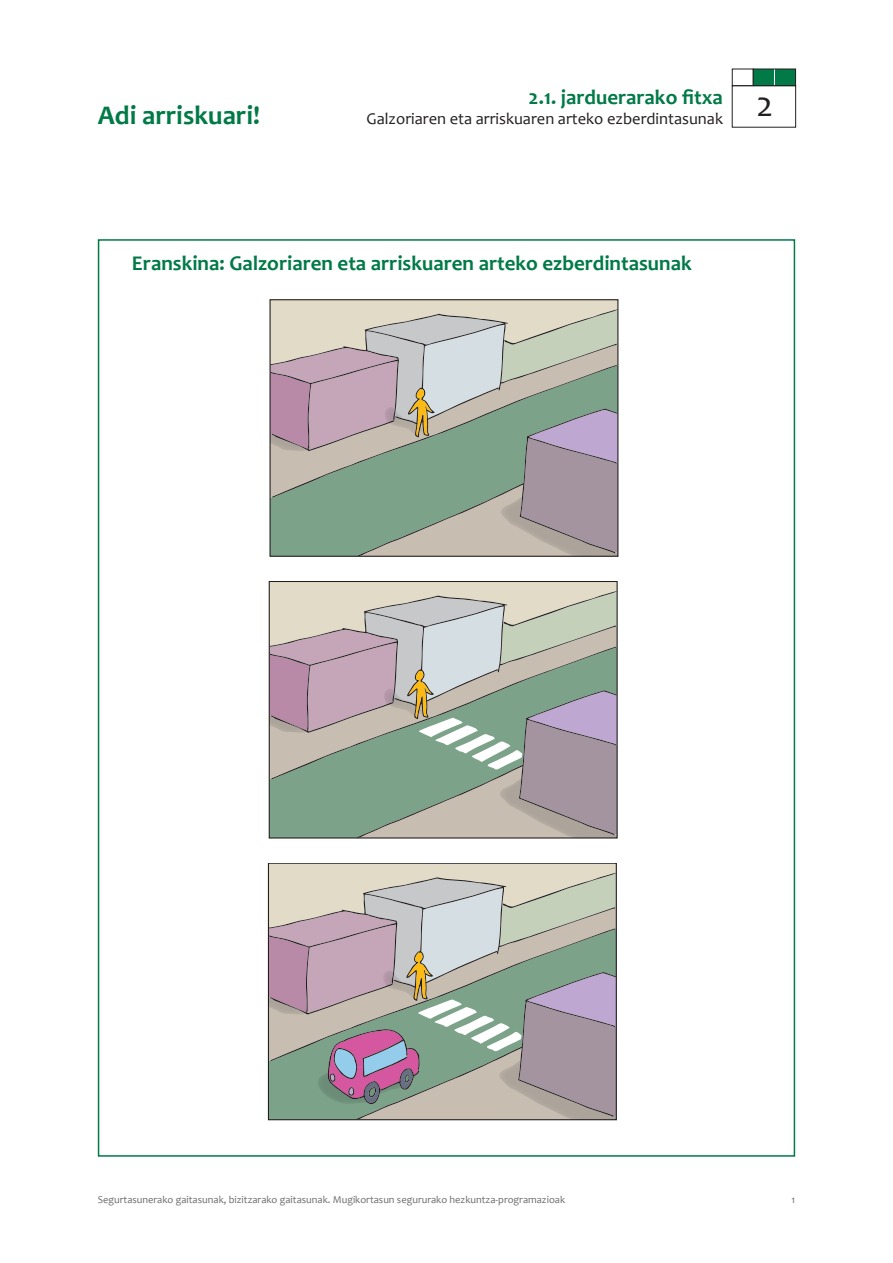
<style>
.page{position:relative;width:893px;height:1263px;background:#fff}
.page>*{position:absolute;margin:0;border:0;box-sizing:border-box;transform-origin:0 0}
.t1{font:36px "Candara";color:#231f20}
.t2{font:700 27px "Candara";color:#017a47}
.t3{font:700 21px "Candara";color:#017a47}
.t4{font:16.5px "Candara";color:#231f20}
.t5{font:10.5px "Candara";color:#6c6d70}
</style>
<div class="page">
<div style="left:732px;top:69px;width:22px;height:17px;border:1px solid #231f20"></div>
<div style="left:753px;top:69px;width:43px;height:17px;background:#017a47"></div>
<svg style="left:774px;top:71px;width:1px;height:13px"></svg>
<div style="left:753px;top:69px;width:43px;height:17px;border:1px solid #231f20"></div>
<div style="left:732px;top:85px;width:64px;height:43px;border:1px solid #231f20"></div>
<svg style="left:270px;top:300px;width:348px;height:256px;background:#acafa7"></svg>
<svg style="left:269px;top:581px;width:348px;height:257px;background:#aeb0a8"></svg>
<svg style="left:268px;top:863px;width:348px;height:257px;background:#b0ada9"></svg>
<p class="t3" style="left:529px;top:84px;width:196px">2.1. jarduerarako fitxa</p>
<p class="t4" style="left:366px;top:108px;width:358px">Galzoriaren eta arriskuaren arteko ezberdintasunak</p>
<p class="t2" style="left:98px;top:98px;width:164px">Adi arriskuari!</p>
<p class="t1" style="left:756px;top:82px;width:18px">2</p>
<p class="t3" style="left:132px;top:250px;width:561px">Eranskina: Galzoriaren eta arriskuaren arteko ezberdintasunak</p>
<p class="t5" style="left:98px;top:1192px;width:469px">Segurtasunerako gaitasunak, bizitzarako gaitasunak. Mugikortasun segururako hezkuntza-programazioak</p>
<p class="t5" style="left:791px;top:1192px;width:5px">1</p>
</div>
